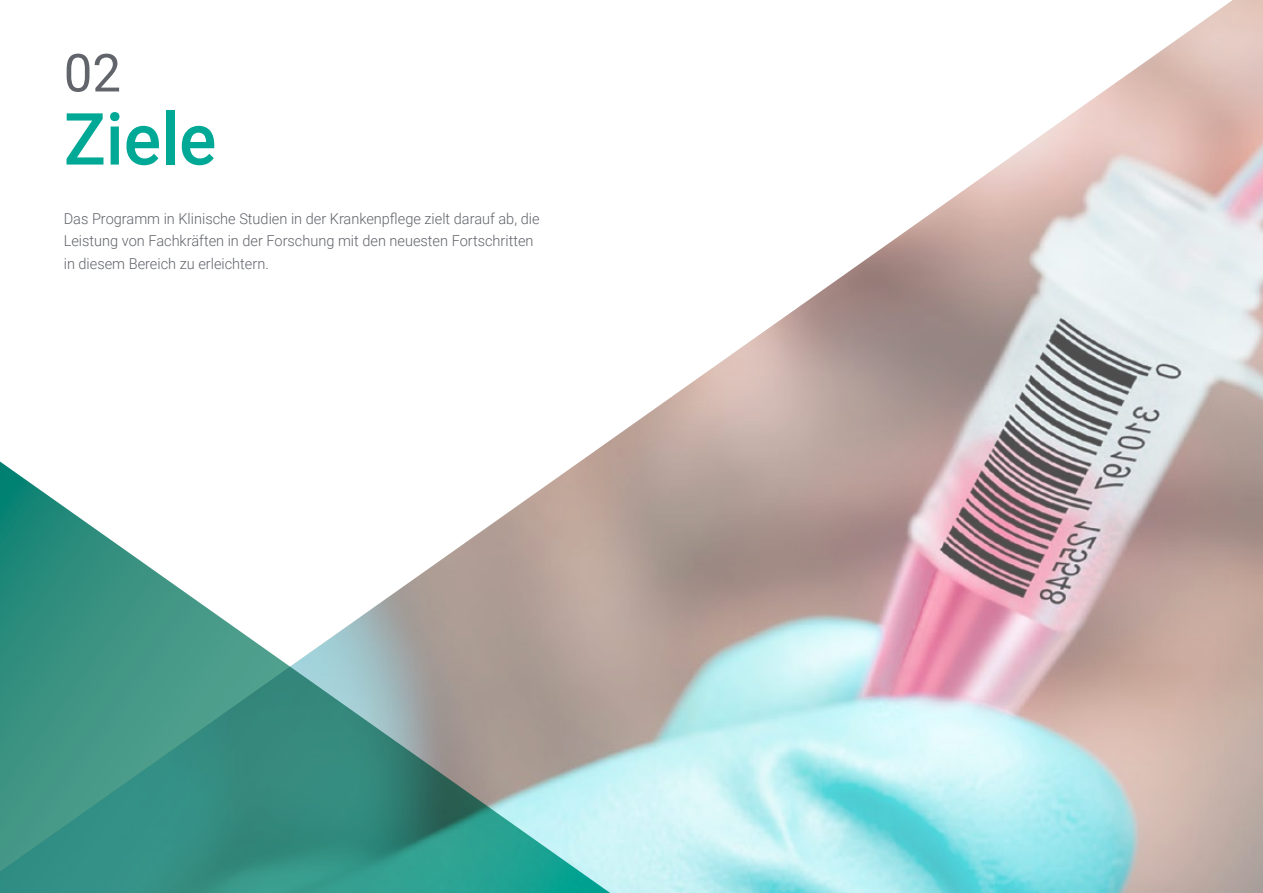
<style>
.page{position:relative;width:1263px;height:893px;background:#fff}
.page>*{position:absolute;margin:0;border:0;box-sizing:border-box;transform-origin:0 0}
.t1{font:500 72px "Roboto";color:#00a996}
.t2{font:52.5px "Roboto";color:#61646a}
.t3{font:300 15px/22.5px "Roboto";color:#61646a}
</style>
<div class="page">
<img style="left:602px;top:0;width:661px;height:893px">
<svg style="left:0;top:446px;width:640px;height:447px"></svg>
<h2 class="t2" style="left:64px;top:36px;width:59px">02</h2>
<h1 class="t1" style="left:64px;top:89px;width:154px">Ziele</h1>
<p class="t3" style="left:64px;top:207px;width:477px">Das Programm in Klinische Studien in der Krankenpflege zielt darauf ab, die<br>Leistung von Fachkräften in der Forschung mit den neuesten Fortschritten in diesem Bereich zu erleichtern.</p>
</div>
